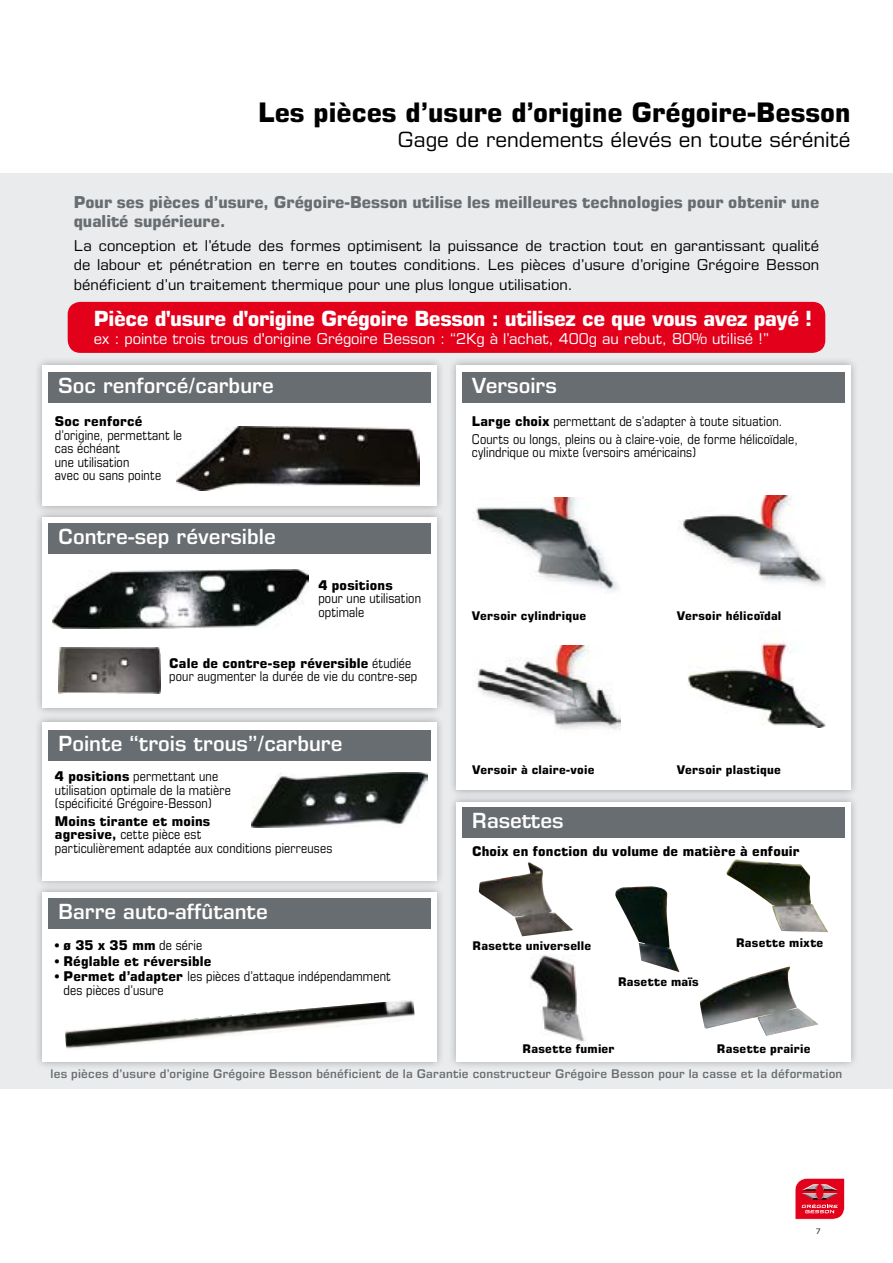
<style>
.page{position:relative;width:893px;height:1263px;background:#fff}
.page>*{position:absolute;margin:0;border:0;box-sizing:border-box;transform-origin:0 0}
.t1{font:700 27px "Eurostile LT Pro";color:#000}
.t2{font:600 21px "Eurostile LT Pro";color:#fff}
.t3{font:700 21px "Eurostile LT Pro";letter-spacing:-.02em;color:#fff}
.t4{font:21px "Eurostile LT Pro";color:#000}
.t5{font:700 16.5px/19.5px "Eurostile LT Pro";color:#686d71}
.t6{font:15px/19.5px "Eurostile LT Pro";letter-spacing:.005em;color:#000;text-align:justify}
.t7{font:15px "Eurostile LT Pro";color:#fff}
.t8{font:condensed 13.5px/13.5px "Eurostile LT Pro";letter-spacing:.015em;color:#000}
.t9{font:700 13.5px "Eurostile LT Pro";letter-spacing:.015em;color:#000}
.t10{font:700 12px "Eurostile LT Pro";letter-spacing:.015em;color:#000}
.t11{font:600 12px "Eurostile LT Pro";letter-spacing:.02em;color:#686d71}
.t12{font:7.5px "Eurostile LT Pro";color:#000}
.s1{font-weight:700;font-stretch:normal}
.s2{font-weight:400;font-stretch:condensed}
</style>
<div class="page">
<svg style="left:795px;top:1178px;width:50px;height:41px;background:#dd3145"></svg>
<div style="left:0;top:173px;width:893px;height:916px;background:#e9ebec"></div>
<div style="left:35px;top:714px;width:409px;height:175px;background:#000;opacity:.3"></div>
<div style="left:43px;top:722px;width:394px;height:159px;background:#fff"></div>
<div style="left:35px;top:509px;width:409px;height:207px;background:#000;opacity:.3"></div>
<div style="left:43px;top:517px;width:394px;height:191px;background:#fff"></div>
<div style="left:35px;top:884px;width:409px;height:186px;background:#000;opacity:.3"></div>
<div style="left:43px;top:892px;width:394px;height:169px;background:#fff"></div>
<div style="left:448px;top:794px;width:410px;height:276px;background:#000;opacity:.3"></div>
<div style="left:456px;top:802px;width:394px;height:259px;background:#fff"></div>
<div style="left:448px;top:357px;width:410px;height:441px;background:#000;opacity:.3"></div>
<div style="left:456px;top:365px;width:394px;height:425px;background:#fff"></div>
<div style="left:35px;top:357px;width:409px;height:158px;background:#000;opacity:.3"></div>
<div style="left:43px;top:365px;width:394px;height:141px;background:#fff"></div>
<div style="left:48px;top:372px;width:383px;height:31px;background:#686d71"></div>
<div style="left:462px;top:372px;width:383px;height:31px;background:#686d71"></div>
<div style="left:462px;top:807px;width:383px;height:31px;background:#686d71"></div>
<div style="left:48px;top:523px;width:383px;height:31px;background:#686d71"></div>
<div style="left:48px;top:730px;width:383px;height:30px;background:#686d71"></div>
<div style="left:48px;top:898px;width:383px;height:31px;background:#686d71"></div>
<img style="left:176px;top:426px;width:243px;height:64px">
<img style="left:53px;top:569px;width:256px;height:59px">
<img style="left:58px;top:648px;width:102px;height:45px">
<img style="left:252px;top:772px;width:176px;height:56px">
<img style="left:65px;top:1000px;width:350px;height:50px">
<img style="left:475px;top:497px;width:142px;height:96px">
<img style="left:678px;top:496px;width:147px;height:90px">
<img style="left:477px;top:646px;width:144px;height:84px">
<img style="left:687px;top:641px;width:138px;height:87px">
<img style="left:726px;top:859px;width:102px;height:73px">
<img style="left:530px;top:955px;width:55px;height:87px">
<img style="left:700px;top:966px;width:118px;height:70px">
<div style="left:591px;top:876px;width:114px;height:98px;background:#fff"></div>
<img style="left:615px;top:886px;width:64px;height:86px">
<div style="left:68px;top:302px;width:757px;height:51px;background:#e2001a;border-radius:13px"></div>
<img style="left:479px;top:862px;width:94px;height:74px">
<h1 class="t1" style="left:258px;top:95px;width:594px">Les pièces d’usure d’origine Grégoire-Besson</h1>
<h2 class="t4" style="left:398px;top:127px;width:454px">Gage de rendements élevés en toute sérénité</h2>
<p class="t5" style="left:74px;top:192px;width:747px">Pour ses pièces d’usure, Grégoire-Besson utilise les meilleures technologies pour obtenir une qualité supérieure.</p>
<p class="t6" style="left:74px;top:236px;width:747px">La conception et l’étude des formes optimisent la puissance de traction tout en garantissant qualité de labour et pénétration en terre en toutes conditions. Les pièces d’usure d’origine Grégoire Besson bénéficient d’un traitement thermique pour une plus longue utilisation.</p>
<h2 class="t3" style="left:94px;top:306px;width:720px">Pièce d'usure d'origine Grégoire Besson : utilisez ce que vous avez payé !</h2>
<p class="t7" style="left:94px;top:330px;width:677px">ex : pointe trois trous d'origine Grégoire Besson : “2Kg à l’achat, 400g au rebut, 80% utilisé !”</p>
<h2 class="t2" style="left:58px;top:372px;width:217px">Soc renforcé/carbure</h2>
<h2 class="t2" style="left:472px;top:372px;width:86px">Versoirs</h2>
<p class="t9" style="left:55px;top:413px;width:89px">Soc renforcé</p>
<p class="t8" style="left:55px;top:428px;width:129px">d’origine, permettant le cas échéant<br>une utilisation<br>avec ou sans pointe</p>
<h2 class="t2" style="left:58px;top:523px;width:219px">Contre-sep réversible</h2>
<p class="t9" style="left:318px;top:576px;width:76px">4 positions</p>
<p class="t8" style="left:318px;top:591px;width:104px">pour une utilisation optimale</p>
<p class="t8" style="left:169px;top:656px;width:250px"><span class="s1">Cale de contre-sep réversible</span> étudiée pour augmenter la durée de vie du contre-sep</p>
<h2 class="t2" style="left:58px;top:730px;width:286px">Pointe “trois trous”/carbure</h2>
<p class="t8" style="left:55px;top:769px;width:177px"><span class="s1">4 positions</span> permettant une utilisation optimale de la matière (spécificité Grégoire-Besson)</p>
<p class="t8" style="left:55px;top:814px;width:279px"><span class="s1">Moins tirante et moins<br>agresive,</span> cette pièce est<br>particulièrement adaptée aux conditions pierreuses</p>
<h2 class="t2" style="left:58px;top:898px;width:211px">Barre auto-affûtante</h2>
<p class="t9" style="left:55px;top:937px;width:149px">• ø 35 x 35 mm <span class="s2">de série</span></p>
<p class="t9" style="left:55px;top:952px;width:158px">• Réglable et réversible</p>
<p class="t8" style="left:63px;top:969px;width:329px;text-indent:-9px"><span class="s1">• Permet d’adapter</span> les pièces d’attaque indépendamment des pièces d’usure</p>
<p class="t8" style="left:472px;top:412px;width:328px;line-height:17.7px"><span class="s1">Large choix</span> permettant de s’adapter à toute situation.<br>Courts ou longs, pleins ou à claire-voie, de forme hélicoïdale,</p>
<p class="t8" style="left:472px;top:446px;width:226px">cylindrique ou mixte (versoirs américains)</p>
<p class="t10" style="left:472px;top:609px;width:116px">Versoir cylindrique</p>
<p class="t10" style="left:677px;top:609px;width:106px">Versoir hélicoïdal</p>
<p class="t10" style="left:472px;top:763px;width:124px">Versoir à claire-voie</p>
<p class="t10" style="left:677px;top:763px;width:105px">Versoir plastique</p>
<h2 class="t2" style="left:472px;top:808px;width:93px">Rasettes</h2>
<p class="t9" style="left:472px;top:842px;width:329px">Choix en fonction du volume de matière à enfouir</p>
<p class="t10" style="left:473px;top:938px;width:120px">Rasette universelle</p>
<p class="t10" style="left:618px;top:974px;width:82px">Rasette maïs</p>
<p class="t10" style="left:736px;top:935px;width:89px">Rasette mixte</p>
<p class="t10" style="left:523px;top:1041px;width:93px">Rasette fumier</p>
<p class="t10" style="left:717px;top:1041px;width:95px">Rasette prairie</p>
<p class="t11" style="left:51px;top:1067px;width:793px">les pièces d’usure d’origine Grégoire Besson bénéficient de la Garantie constructeur Grégoire Besson pour la casse et la déformation</p>
<p class="t12" style="left:816px;top:1227px;width:7px">7</p>
</div>
